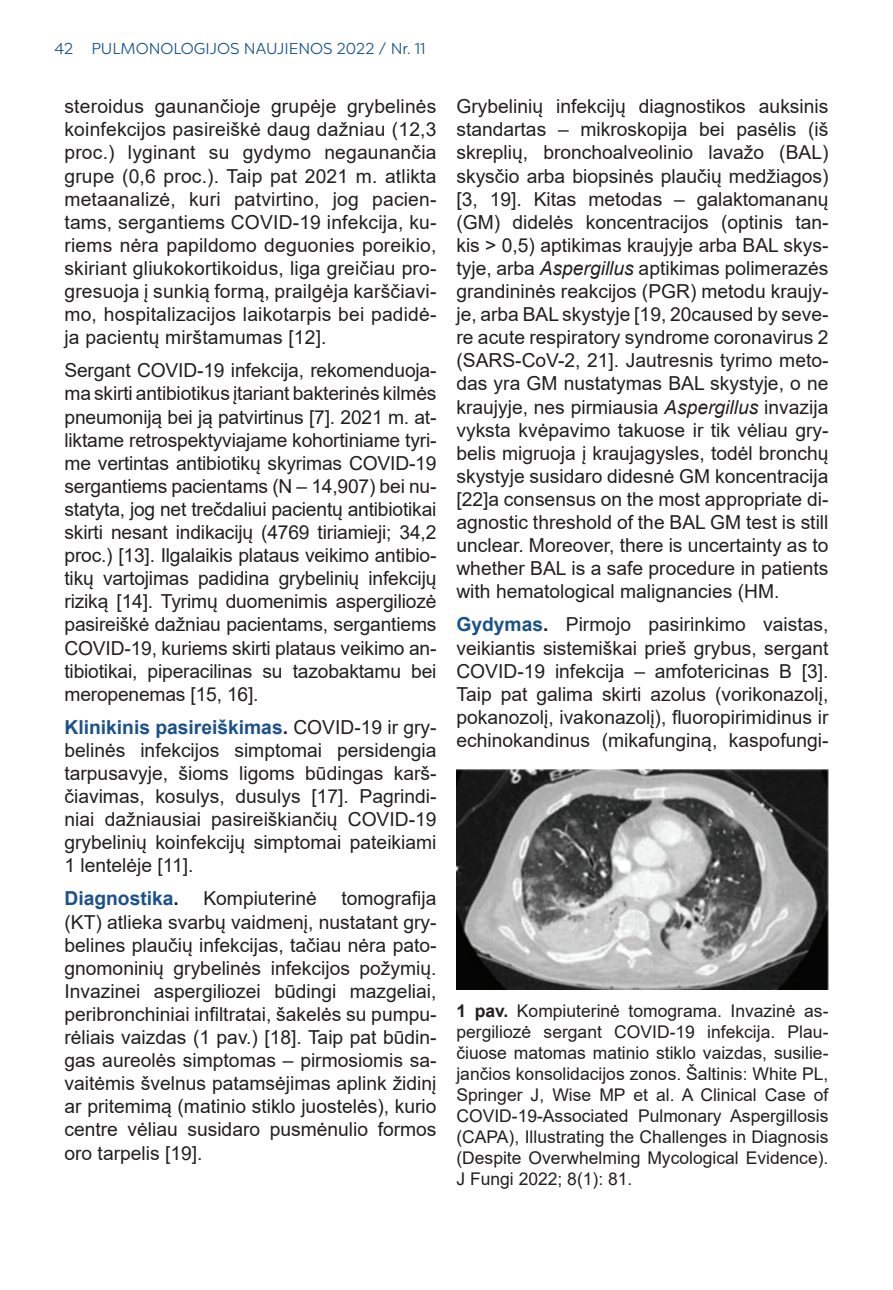
<style>
.page{position:relative;width:893px;height:1290px;background:#fff}
.page>*{position:absolute;margin:0;border:0;box-sizing:border-box;transform-origin:0 0}
.t1{font:19.25px/23.1px "Arial";color:#231f20;text-align:justify}
.t2{font:700 19.25px "Arial";color:#1b518a}
.t3{font:17.5px/21px "Arial";color:#231f20;text-align:justify}
.t4{font:15.75px "Chronica Pro";color:#11518c}
.s1{font-weight:700;color:#1b518a}
.s2{font-weight:700}
.s3{color:#231f20}
.s4{font-style:italic}
</style>
<div class="page">
<img style="left:456px;top:769px;width:372px;height:220px">
<p class="t4" style="left:55px;top:39px;width:372px">42 PULMONOLOGIJOS NAUJIENOS 2022 / Nr. 11</p>
<p class="t1" style="left:64px;top:95px;width:374px">steroidus gaunančioje grupėje grybelinės koinfekcijos pasireiškė daug dažniau (12,3 proc.) lyginant su gydymo negaunančia grupe (0,6 proc.). Taip pat 2021 m. atlikta metaanalizė, kuri patvirtino, jog pacien&shy;tams, sergantiems COVID-19 infekcija, ku&shy;riems nėra papildomo deguonies poreikio, skiriant gliukokortikoidus, liga greičiau pro&shy;gresuoja į sunkią formą, prailgėja karščiavi&shy;mo, hospitalizacijos laikotarpis bei padidė&shy;ja pacientų mirštamumas [12].</p>
<p class="t1" style="left:64px;top:359px;width:374px">Sergant COVID-19 infekcija, rekomenduoja&shy;ma skirti antibiotikus įtariant bakterinės kilmės pneumoniją bei ją patvirtinus [7]. 2021 m. at&shy;liktame retrospektyviajame kohortiniame tyri&shy;me vertintas antibiotikų skyrimas COVID-19 sergantiems pacientams (N – 14,907) bei nu&shy;statyta, jog net trečdaliui pacientų antibiotikai skirti nesant indikacijų (4769 tiriamieji; 34,2 proc.) [13]. Ilgalaikis plataus veikimo antibio&shy;tikų vartojimas padidina grybelinių infekcijų riziką [14]. Tyrimų duomenimis aspergiliozė pasireiškė dažniau pacientams, sergantiems COVID-19, kuriems skirti plataus veikimo an&shy;tibiotikai, piperacilinas su tazobaktamu bei meropenemas [15, 16].</p>
<p class="t1" style="left:64px;top:715px;width:374px"><span class="s1">Klinikinis pasireiškimas</span><span class="s2">.</span> COVID-19 ir gry&shy;belinės infekcijos simptomai persidengia tarpusavyje, šioms ligoms būdingas karš&shy;čiavimas, kosulys, dusulys [17]. Pagrindi&shy;niai dažniausiai pasireiškiančių COVID-19 grybelinių koinfekcijų simptomai pateikiami 1 lentelėje [11].</p>
<p class="t2" style="left:64px;top:885px;width:116px">Diagnostika<span class="s3">.</span></p>
<p class="t1" style="left:203px;top:887px;width:115px">Kompiuterinė</p>
<p class="t1" style="left:64px;top:887px;width:374px;text-indent:277px">tomografija (KT) atlieka svarbų vaidmenį, nustatant gry&shy;belines plaučių infekcijas, tačiau nėra pato&shy;gnomoninių grybelinės infekcijos požymių.<br>Invazinei aspergiliozei būdingi mazgeliai, peribronchiniai infiltratai, šakelės su pumpu&shy;rėliais vaizdas (1 pav.) [18]. Taip pat būdin&shy;gas aureolės simptomas – pirmosiomis sa&shy;vaitėmis švelnus patamsėjimas aplink židinį ar pritemimą (matinio stiklo juostelės), kurio centre vėliau susidaro pusmėnulio formos oro tarpelis [19].</p>
<p class="t1" style="left:456px;top:95px;width:374px">Grybelinių infekcijų diagnostikos auksinis standartas – mikroskopija bei pasėlis (iš skreplių, bronchoalveolinio lavažo (BAL) skysčio arba biopsinės plaučių medžiagos) [3, 19]. Kitas metodas – galaktomananų (GM) didelės koncentracijos (optinis tan&shy;kis &gt; 0,5) aptikimas kraujyje arba BAL skys&shy;tyje, arba <span class="s4">Aspergillus</span> aptikimas polimerazės grandininės reakcijos (PGR) metodu kraujy&shy;je, arba BAL skystyje [19, 20caused by seve&shy;re acute respiratory syndrome coronavirus 2 (SARS-CoV-2, 21]. Jautresnis tyrimo meto&shy;das yra GM nustatymas BAL skystyje, o ne kraujyje, nes pirmiausia <span class="s4">Aspergillus</span> invazija vyksta kvėpavimo takuose ir tik vėliau gry&shy;belis migruoja į kraujagysles, todėl bronchų skystyje susidaro didesnė GM koncentracija [22]a consensus on the most appropriate di&shy;agnostic threshold of the BAL GM test is still unclear. Moreover, there is uncertainty as to whether BAL is a safe procedure in patients with hematological malignancies (HM.</p>
<p class="t1" style="left:456px;top:613px;width:374px"><span class="s1">Gydymas</span><span class="s2">.</span> Pirmojo pasirinkimo vaistas, veikiantis sistemiškai prieš grybus, sergant COVID-19 infekcija – amfotericinas B [3].<br>Taip pat galima skirti azolus (vorikonazolį, pokanozolį, ivakonazolį), fluoropirimidinus ir echinokandinus (mikafunginą, kaspofungi-</p>
<p class="t3" style="left:456px;top:1001px;width:374px"><span class="s2">1 pav.</span> Kompiuterinė tomograma. Invazinė as&shy;pergiliozė sergant COVID-19 infekcija. Plau&shy;čiuose matomas matinio stiklo vaizdas, susilie&shy;jančios konsolidacijos zonos. Šaltinis: White PL, Springer J, Wise MP et al. A Clinical Case of COVID-19-Associated Pulmonary Aspergillosis (CAPA), Illustrating the Challenges in Diagnosis (Despite Overwhelming Mycological Evidence).<br>J Fungi 2022; 8(1): 81.</p>
</div>
